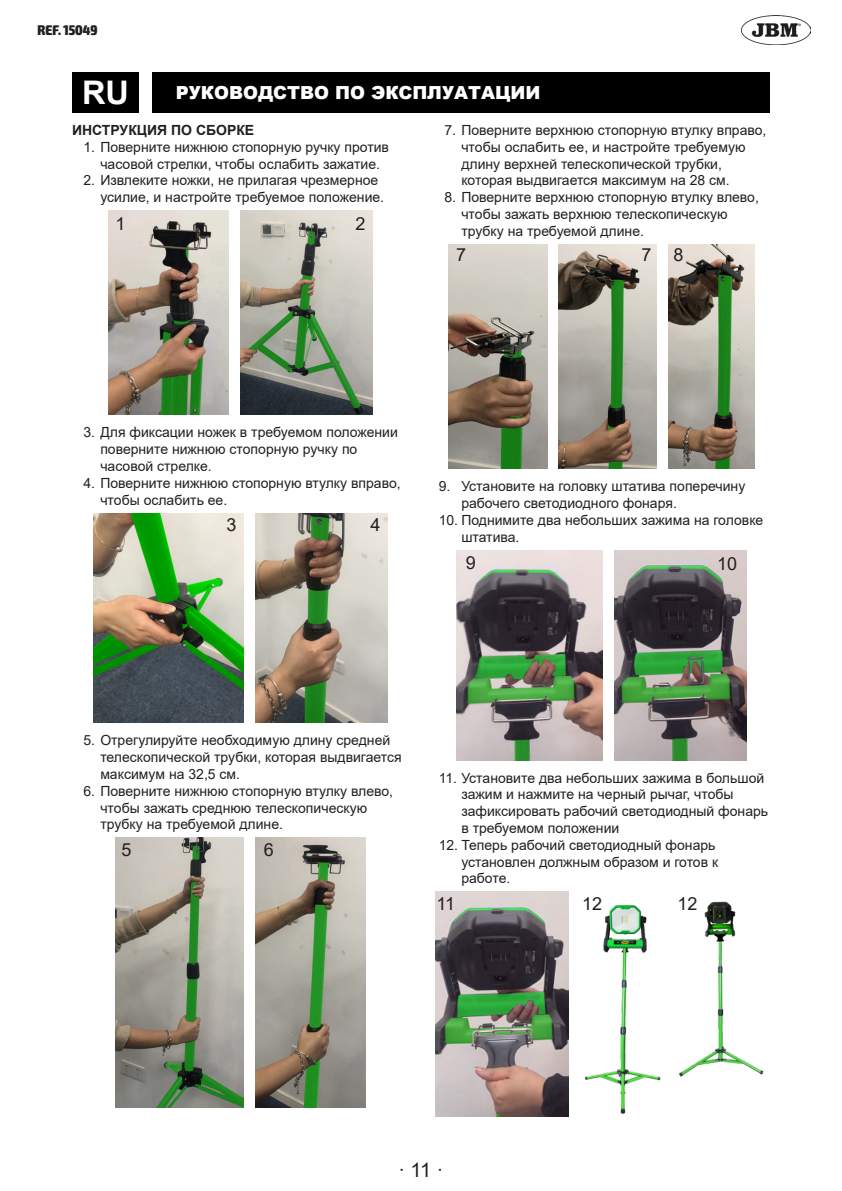
<style>
.page{position:relative;width:842px;height:1191px;background:#fff}
.page>*{position:absolute;margin:0;border:0;box-sizing:border-box;transform-origin:0 0}
.t1{font:700 32.6px "Arial";color:#fff}
.t2{font:20px "Arial";color:#231f20}
.t3{font:900 18px "Arial";color:#fff}
.Estilo_de_párrafo_2{font:18px "Arial";color:#231f20}
.t4{font:14px/16.8px "Arial";color:#231f20}
.Estilo_de_párrafo_3{font:700 14px "Arial";color:#231f20}
.t5{font:900 condensed 14px "Exo 2";color:#231f20}
</style>
<div class="page">
<img style="left:742px;top:16px;width:69px;height:28px">
<div style="left:72px;top:72px;width:67px;height:41px;background:#000"></div>
<div style="left:153px;top:72px;width:617px;height:41px;background:#000"></div>
<img style="left:109px;top:211px;width:120px;height:204px">
<img style="left:240px;top:211px;width:132px;height:204px">
<img style="left:94px;top:513px;width:150px;height:210px">
<img style="left:255px;top:513px;width:132px;height:210px">
<img style="left:115px;top:838px;width:129px;height:269px">
<img style="left:255px;top:838px;width:111px;height:269px">
<img style="left:449px;top:244px;width:98px;height:225px">
<img style="left:559px;top:244px;width:98px;height:225px">
<img style="left:669px;top:244px;width:85px;height:225px">
<img style="left:457px;top:551px;width:146px;height:209px">
<img style="left:614px;top:550px;width:132px;height:210px">
<img style="left:436px;top:892px;width:132px;height:224px">
<img style="left:585px;top:905px;width:76px;height:209px">
<img style="left:679px;top:901px;width:85px;height:176px">
<p class="t5" style="left:38px;top:21px;width:62px">REF. 15049</p>
<p class="t1" style="left:82px;top:69px;width:48px">RU</p>
<p class="t3" style="left:176px;top:80px;width:366px">РУКОВОДСТВО ПО ЭКСПЛУАТАЦИИ</p>
<p class="Estilo_de_párrafo_3" style="left:72px;top:120px;width:184px">ИНСТРУКЦИЯ ПО СБОРКЕ</p>
<p class="t4" style="left:83px;top:138px;width:307px;text-align:center">1. Поверните нижнюю стопорную ручку против часовой стрелки, чтобы ослабить зажатие.</p>
<p class="t4" style="left:100px;top:172px;width:285px;text-indent:-17px">2. Извлеките ножки, не прилагая чрезмерное усилие, и настройте требуемое положение.</p>
<p class="t4" style="left:461px;top:122px;width:307px;text-indent:-17px">7. Поверните верхнюю стопорную втулку вправо, чтобы ослабить ее, и настройте требуемую длину верхней телескопической трубки, которая выдвигается максимум на 28 см.</p>
<p class="t4" style="left:461px;top:189px;width:299px;text-indent:-17px">8. Поверните верхнюю стопорную втулку влево, чтобы зажать верхнюю телескопическую трубку на требуемой длине.</p>
<p class="Estilo_de_párrafo_2" style="left:116px;top:211px;width:12px">1</p>
<p class="Estilo_de_párrafo_2" style="left:356px;top:211px;width:12px">2</p>
<p class="Estilo_de_párrafo_2" style="left:456px;top:242px;width:12px">7</p>
<p class="Estilo_de_párrafo_2" style="left:641px;top:242px;width:12px">7</p>
<p class="Estilo_de_párrafo_2" style="left:673px;top:242px;width:12px">8</p>
<p class="t4" style="left:100px;top:424px;width:299px;text-indent:-17px">3. Для фиксации ножек в требуемом положении поверните нижнюю стопорную ручку по часовой стрелке.</p>
<p class="t4" style="left:100px;top:474px;width:302px;text-indent:-17px">4. Поверните нижнюю стопорную втулку вправо, чтобы ослабить ее.</p>
<p class="Estilo_de_párrafo_2" style="left:227px;top:512px;width:12px">3</p>
<p class="Estilo_de_párrafo_2" style="left:371px;top:512px;width:12px">4</p>
<p class="t4" style="left:461px;top:478px;width:285px;text-indent:-23px">9. Установите на головку штатива поперечину рабочего светодиодного фонаря.</p>
<p class="t4" style="left:461px;top:511px;width:304px;text-indent:-23px">10. Поднимите два небольших зажима на головке штатива.</p>
<p class="Estilo_de_párrafo_2" style="left:466px;top:550px;width:12px">9</p>
<p class="Estilo_de_párrafo_2" style="left:717px;top:551px;width:22px">10</p>
<p class="t4" style="left:100px;top:732px;width:303px;text-indent:-17px">5. Отрегулируйте необходимую длину средней телескопической трубки, которая выдвигается максимум на 32,5 см.</p>
<p class="t4" style="left:100px;top:782px;width:294px;text-indent:-17px">6. Поверните нижнюю стопорную втулку влево, чтобы зажать среднюю телескопическую трубку на требуемой длине.</p>
<p class="Estilo_de_párrafo_2" style="left:121px;top:837px;width:12px">5</p>
<p class="Estilo_de_párrafo_2" style="left:264px;top:837px;width:12px">6</p>
<p class="t4" style="left:461px;top:769px;width:308px;text-indent:-23px">11. Установите два небольших зажима в большой зажим и нажмите на черный рычаг, чтобы зафиксировать рабочий светодиодный фонарь в требуемом положении</p>
<p class="t4" style="left:461px;top:836px;width:258px;text-indent:-23px">12. Теперь рабочий светодиодный фонарь установлен должным образом и готов к работе.</p>
<p class="Estilo_de_párrafo_2" style="left:437px;top:891px;width:20px">11</p>
<p class="Estilo_de_párrafo_2" style="left:582px;top:891px;width:22px">12</p>
<p class="Estilo_de_párrafo_2" style="left:677px;top:891px;width:22px">12</p>
<h2 class="t2" style="left:398px;top:1156px;width:47px">· 11 ·</h2>
</div>
